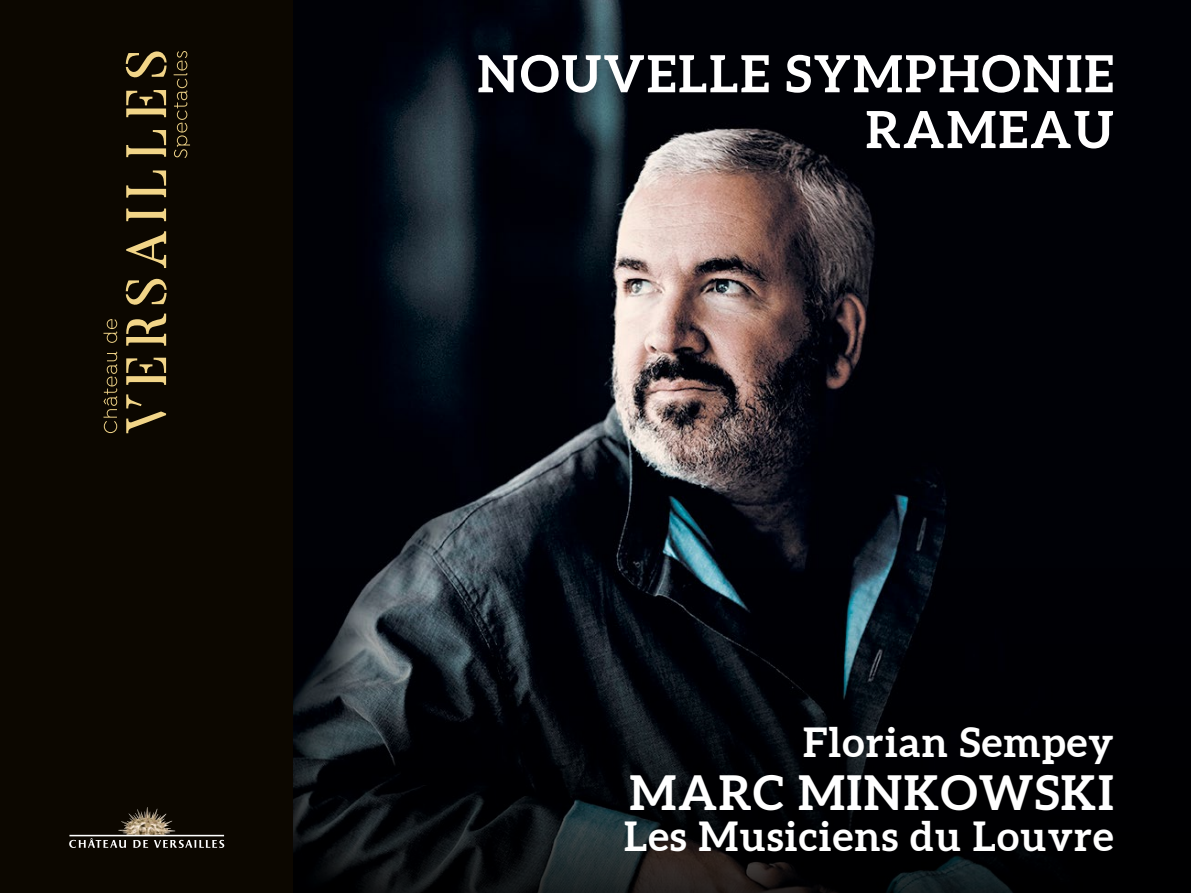
<style>
.page{position:relative;width:1191px;height:893px;background:#fff}
.page>*{position:absolute;margin:0;border:0;box-sizing:border-box;transform-origin:0 0}
.t1{font:700 51.3px/55.8px "Aleo";letter-spacing:.04em;color:#fff;text-align:right}
.t2{font:700 48.3px "Aleo";letter-spacing:.03em;color:#fff}
.t3{font:700 41.1px "Aleo";letter-spacing:.03em;color:#fff}
</style>
<div class="page">
<div style="left:0;top:0;width:293px;height:893px;background:#0c0700"></div>
<img style="left:118px;top:808px;width:57px;height:27px">
<svg style="left:69px;top:835px;width:155px;height:13px"></svg>
<svg style="left:173px;top:51px;width:17px;height:107px"></svg>
<svg style="left:103px;top:319px;width:14px;height:114px"></svg>
<svg style="left:126px;top:51px;width:41px;height:382px"></svg>
<img style="left:293px;top:0;width:898px;height:568px">
<svg style="left:293px;top:568px;width:898px;height:325px;background:#0a0d11"></svg>
<p class="t1" style="left:477px;top:48px;width:638px">NOUVELLE SYMPHONIE<br>RAMEAU</p>
<p class="t3" style="left:803px;top:716px;width:312px">Florian Sempey</p>
<p class="t2" style="left:629px;top:762px;width:486px">MARC MINKOWSKI</p>
<p class="t3" style="left:624px;top:811px;width:491px">Les Musiciens du Louvre</p>
</div>
